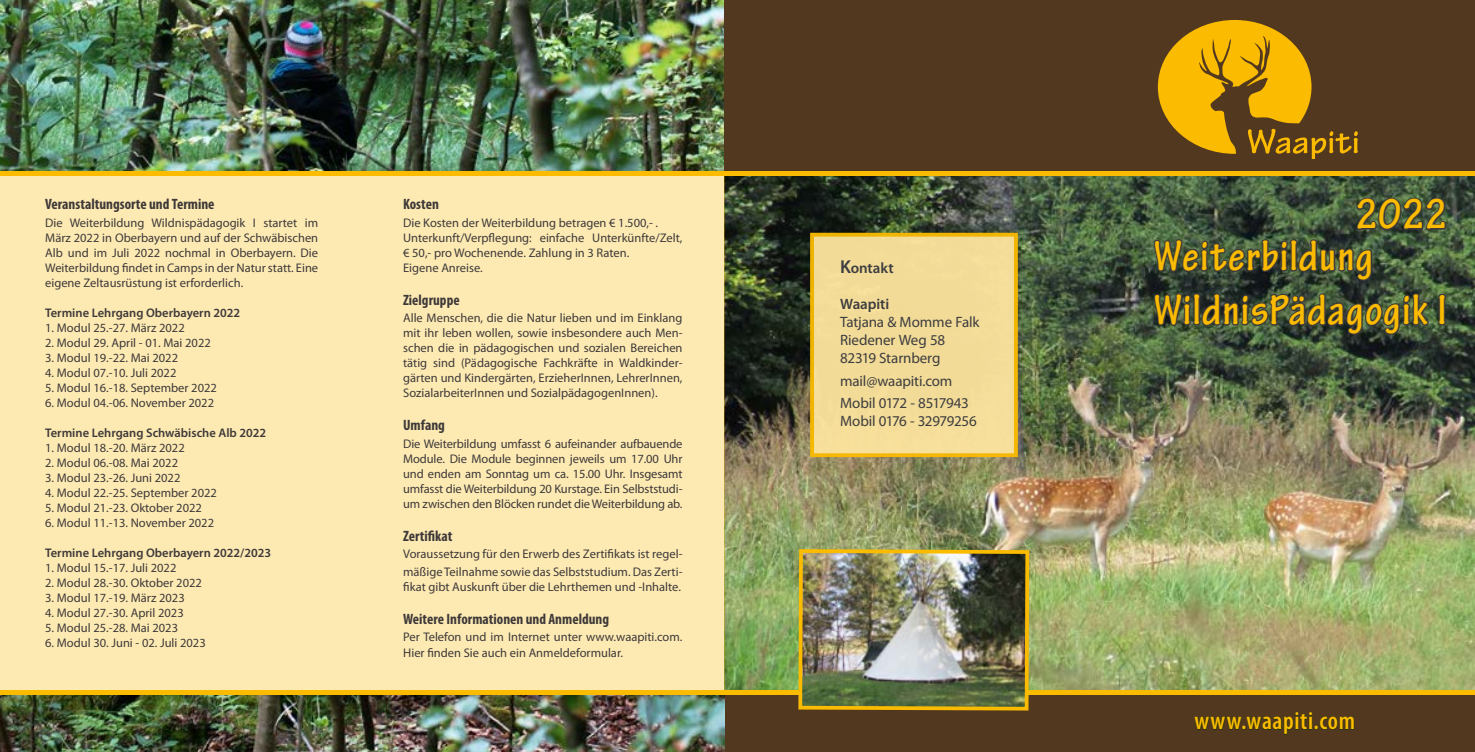
<style>
.page{position:relative;width:1475px;height:752px;background:#fff}
.page>*{position:absolute;margin:0;border:0;box-sizing:border-box;transform-origin:0 0}
.t1{font:700 condensed 45px/54px "Tekton Pro";letter-spacing:.025em;color:#fabb00}
.t2{font:600 condensed 25px "Myriad Pro";letter-spacing:.025em;color:#fabb00}
.t3{font:15px/18px "Myriad Pro";letter-spacing:-.01em;color:#3e3d40}
.t4{font:700 condensed 15px "Myriad Pro";color:#3e3939}
.t5{font:600 15px "Myriad Pro";letter-spacing:-.005em;color:#3e3d40}
.t6{font:12.5px/15px "Myriad Pro";color:#3e3939}
.t7{font:600 12.5px "Myriad Pro";color:#3e3939}
.s1{font-size:18.75px}
</style>
<div class="page">
<img style="left:724px;top:175px;width:750px;height:515px">
<div style="left:0;top:171px;width:724px;height:523px;background:#fdeab3"></div>
<img style="left:0;top:694px;width:725px;height:57px">
<img style="left:0;top:0;width:724px;height:171px">
<div style="left:724px;top:0;width:750px;height:174px;background:#52381f"></div>
<div style="left:725px;top:694px;width:749px;height:57px;background:#52381f"></div>
<svg style="left:1194px;top:712px;width:159px;height:22px"></svg>
<hr style="left:0;top:690px;width:1474px;height:4px;background:#fabb00">
<svg style="left:1157px;top:20px;width:201px;height:139px"></svg>
<svg style="left:1152px;top:238px;width:221px;height:44px;background:#3d4739"></svg>
<svg style="left:1152px;top:292px;width:277px;height:44px;background:#3d4738"></svg>
<svg style="left:1436px;top:292px;width:10px;height:34px"></svg>
<hr style="left:0;top:171px;width:1474px;height:4px;background:#fabb00">
<div style="left:810px;top:233px;width:207px;height:224px;background:#f2dc98;border:4px solid #fabb00"></div>
<svg style="left:1354px;top:196px;width:92px;height:35px;background:#434e3d"></svg>
<img style="left:796px;top:547px;width:234px;height:164px">
<p class="t4" style="left:45px;top:194px;width:171px">Veranstaltungsorte und Termine</p>
<p class="t6" style="left:45px;top:214px;width:274px;text-align:justify">Die Weiterbildung Wildnispädagogik I startet im März 2022 in Oberbayern und auf der Schwäbischen Alb und im Juli 2022 nochmal in Oberbayern. Die Weiterbildung findet in Camps in der Natur statt. Eine eigene Zeltausrüstung ist erforderlich.</p>
<p class="t7" style="left:45px;top:304px;width:196px">Termine Lehrgang Oberbayern 2022</p>
<p class="t6" style="left:45px;top:319px;width:141px">1. Modul 25.-27. März 2022</p>
<p class="t6" style="left:45px;top:334px;width:167px">2. Modul 29. April - 01. Mai 2022</p>
<p class="t6" style="left:45px;top:349px;width:134px">3. Modul 19.-22. Mai 2022</p>
<p class="t6" style="left:45px;top:364px;width:133px">4. Modul 07.-10. Juli 2022</p>
<p class="t6" style="left:45px;top:379px;width:173px">5. Modul 16.-18. September 2022</p>
<p class="t6" style="left:45px;top:394px;width:170px">6. Modul 04.-06. November 2022</p>
<p class="t7" style="left:45px;top:424px;width:222px">Termine Lehrgang Schwäbische Alb 2022</p>
<p class="t6" style="left:45px;top:439px;width:141px">1. Modul 18.-20. März 2022</p>
<p class="t6" style="left:45px;top:454px;width:134px">2. Modul 06.-08. Mai 2022</p>
<p class="t6" style="left:45px;top:469px;width:137px">3. Modul 23.-26. Juni 2022</p>
<p class="t6" style="left:45px;top:484px;width:173px">4. Modul 22.-25. September 2022</p>
<p class="t6" style="left:45px;top:499px;width:158px">5. Modul 21.-23. Oktober 2022</p>
<p class="t6" style="left:45px;top:514px;width:170px">6. Modul 11.-13. November 2022</p>
<p class="t7" style="left:45px;top:544px;width:227px">Termine Lehrgang Oberbayern 2022/2023</p>
<p class="t6" style="left:45px;top:559px;width:133px">1. Modul 15.-17. Juli 2022</p>
<p class="t6" style="left:45px;top:574px;width:158px">2. Modul 28.-30. Oktober 2022</p>
<p class="t6" style="left:45px;top:589px;width:141px">3. Modul 17.-19. März 2023</p>
<p class="t6" style="left:45px;top:604px;width:140px">4. Modul 27.-30. April 2023</p>
<p class="t6" style="left:45px;top:619px;width:134px">5. Modul 25.-28. Mai 2023</p>
<p class="t6" style="left:45px;top:634px;width:162px">6. Modul 30. Juni - 02. Juli 2023</p>
<p class="t4" style="left:403px;top:194px;width:37px">Kosten</p>
<p class="t6" style="left:403px;top:214px;width:281px">Die Kosten der Weiterbildung betragen € 1.500,- .<br>Unterkunft/Verpflegung: einfache Unterkünfte/Zelt, € 50,- pro Wochenende. Zahlung in 3 Raten.<br>Eigene Anreise.</p>
<p class="t4" style="left:403px;top:290px;width:58px">Zielgruppe</p>
<p class="t6" style="left:403px;top:310px;width:281px;text-align:justify">Alle Menschen, die die Natur lieben und im Einklang mit ihr leben wollen, sowie insbesondere auch Men&shy;schen die in pädagogischen und sozialen Bereichen tätig sind (Pädagogische Fachkräfte in Waldkinder&shy;gärten und Kindergärten, ErzieherInnen, LehrerInnen, SozialarbeiterInnen und SozialpädagogenInnen).</p>
<p class="t4" style="left:403px;top:415px;width:43px">Umfang</p>
<p class="t6" style="left:403px;top:435px;width:281px;text-align:justify">Die Weiterbildung umfasst 6 aufeinander aufbauende Module. Die Module beginnen jeweils um 17.00 Uhr und enden am Sonntag um ca. 15.00 Uhr. Insgesamt umfasst die Weiterbildung 20 Kurstage. Ein Selbststudi&shy;um zwischen den Blöcken rundet die Weiterbildung ab.</p>
<p class="t4" style="left:403px;top:526px;width:51px">Zertifikat</p>
<p class="t6" style="left:403px;top:545px;width:281px;line-height:17.5px">Voraussetzung für den Erwerb des Zertifikats ist regel&shy;mäßige Teilnahme sowie das Selbststudium. Das Zerti-</p>
<p class="t6" style="left:403px;top:578px;width:279px">fikat gibt Auskunft über die Lehrthemen und -Inhalte.</p>
<p class="t4" style="left:403px;top:609px;width:207px">Weitere Informationen und Anmeldung</p>
<p class="t6" style="left:403px;top:629px;width:281px">Per Telefon und im Internet unter www.waapiti.com.<br>Hier finden Sie auch ein Anmeldeformular.</p>
<p class="t5" style="left:840px;top:258px;width:55px"><span class="s1">K</span>ontakt</p>
<p class="t5" style="left:840px;top:294px;width:50px">Waapiti</p>
<p class="t3" style="left:840px;top:312px;width:141px">Tatjana &amp; Momme Falk<br>Riedener Weg 58<br>82319 Starnberg</p>
<p class="t3" style="left:840px;top:369px;width:130px;line-height:22.5px">mail@waapiti.com<br>Mobil 0172 - 8517943</p>
<p class="t3" style="left:840px;top:411px;width:138px">Mobil 0176 - 32979256</p>
<h1 class="t1" style="left:1354px;top:188px;width:94px">2022</h1>
<h1 class="t1" style="left:1153px;top:230px;width:294px">Weiterbildung<br>WildnisPädagogik I</h1>
<h2 class="t2" style="left:1194px;top:705px;width:162px">www.waapiti.com</h2>
</div>
